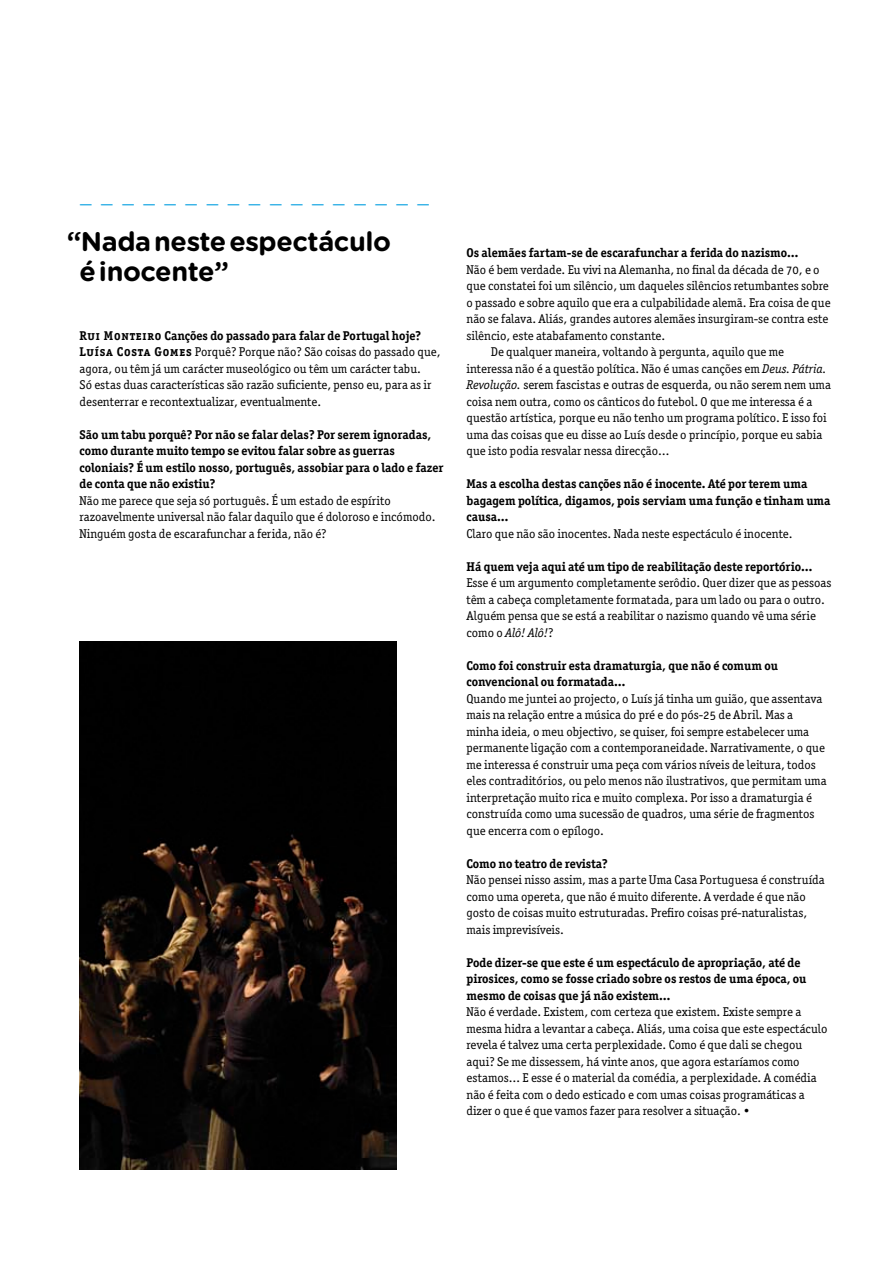
<style>
.page{position:relative;width:893px;height:1263px;background:#fff}
.page>*{position:absolute;margin:0;border:0;box-sizing:border-box;transform-origin:0 0}
.t1{font:700 27px/30px "Gotham Rounded";letter-spacing:-.015em;color:#000}
.t2{font:16.5px "Officina Ser ITC Book OS";color:#009de0}
.t3{font:12.75px/16.5px "Officina Ser ITC Book OS";color:#000}
.t4{font:12.75px/16.5px "Officina Ser ITC Bold OS";color:#000}
.t5{font:12.75px "Officina Ser ITC Book Ital OS";color:#000}
.s1{font-family:"Officina Ser ITC Bold SC"}
.s2{font-family:"Officina Ser ITC Book Ital OS"}
.s3{font-family:"Officina Ser ITC Book OS"}
</style>
<div class="page">
<img style="left:80px;top:641px;width:316px;height:528px">
<p class="t2" style="left:80px;top:193px;width:352px">—————————————————</p>
<h1 class="t1" style="left:80px;top:226px;width:313px;text-indent:-13px">“Nada neste espectáculo é inocente”</h1>
<p class="t4" style="left:80px;top:327px;width:343px"><span class="s1">Rui Monteiro</span> Canções do passado para falar de Portugal hoje?</p>
<p class="t3" style="left:80px;top:344px;width:362px"><span class="s1">Luísa Costa Gomes</span> Porquê? Porque não? São coisas do passado que, agora, ou têm já um carácter museológico ou têm um carácter tabu.<br>Só estas duas características são razão suficiente, penso eu, para as ir desenterrar e recontextualizar, eventualmente.</p>
<p class="t4" style="left:80px;top:426px;width:365px">São um tabu porquê? Por não se falar delas? Por serem ignoradas, como durante muito tempo se evitou falar sobre as guerras coloniais? É um estilo nosso, português, assobiar para o lado e fazer de conta que não existiu?</p>
<p class="t3" style="left:80px;top:492px;width:358px">Não me parece que seja só português. É um estado de espírito razoavelmente universal não falar daquilo que é doloroso e incómodo.<br>Ninguém gosta de escarafunchar a ferida, não é?</p>
<p class="t4" style="left:466px;top:245px;width:334px">Os alemães fartam‑se de escarafunchar a ferida do nazismo…</p>
<p class="t3" style="left:466px;top:261px;width:355px">Não é bem verdade. Eu vivi na Alemanha, no final da década de 70, e o</p>
<p class="t3" style="left:466px;top:278px;width:364px">que constatei foi um silêncio, um daqueles silêncios retumbantes sobre</p>
<p class="t3" style="left:466px;top:294px;width:366px">o passado e sobre aquilo que era a culpabilidade alemã. Era coisa de que</p>
<p class="t3" style="left:466px;top:311px;width:363px">não se falava. Aliás, grandes autores alemães insurgiram‑se contra este</p>
<p class="t3" style="left:466px;top:327px;width:200px">silêncio, este atabafamento constante.</p>
<p class="t3" style="left:491px;top:344px;width:295px">De qualquer maneira, voltando à pergunta, aquilo que me</p>
<p class="t3" style="left:466px;top:360px;width:362px">interessa não é a questão política. Não é umas canções em <span class="s2">Deus. Pátria.</span></p>
<p class="t3" style="left:466px;top:377px;width:366px"><span class="s2">Revolução.</span> serem fascistas e outras de esquerda, ou não serem nem uma</p>
<p class="t3" style="left:466px;top:393px;width:347px">coisa nem outra, como os cânticos do futebol. O que me interessa é a</p>
<p class="t3" style="left:466px;top:410px;width:362px">questão artística, porque eu não tenho um programa político. E isso foi</p>
<p class="t3" style="left:466px;top:426px;width:357px">uma das coisas que eu disse ao Luís desde o princípio, porque eu sabia</p>
<p class="t3" style="left:466px;top:443px;width:204px">que isto podia resvalar nessa direcção…</p>
<p class="t4" style="left:466px;top:475px;width:366px">Mas a escolha destas canções não é inocente. Até por terem uma bagagem política, digamos, pois serviam uma função e tinham uma causa…</p>
<p class="t3" style="left:466px;top:525px;width:328px">Claro que não são inocentes. Nada neste espectáculo é inocente.</p>
<p class="t4" style="left:466px;top:558px;width:347px">Há quem veja aqui até um tipo de reabilitação deste reportório…</p>
<p class="t3" style="left:466px;top:575px;width:366px">Esse é um argumento completamente serôdio. Quer dizer que as pessoas têm a cabeça completamente formatada, para um lado ou para o outro.<br>Alguém pensa que se está a reabilitar o nazismo quando vê uma série</p>
<p class="t5" style="left:466px;top:625px;width:89px"><span class="s3">como o</span> Alô! Alô!<span class="s3">?</span></p>
<p class="t4" style="left:466px;top:657px;width:313px">Como foi construir esta dramaturgia, que não é comum ou convencional ou formatada…</p>
<p class="t3" style="left:466px;top:690px;width:362px">Quando me juntei ao projecto, o Luís já tinha um guião, que assentava mais na relação entre a música do pré e do pós‑25 de Abril. Mas a minha ideia, o meu objectivo, se quiser, foi sempre estabelecer uma permanente ligação com a contemporaneidade. Narrativamente, o que me interessa é construir uma peça com vários níveis de leitura, todos eles contraditórios, ou pelo menos não ilustrativos, que permitam uma interpretação muito rica e muito complexa. Por isso a dramaturgia é construída como uma sucessão de quadros, uma série de fragmentos que encerra com o epílogo.</p>
<p class="t4" style="left:466px;top:855px;width:143px">Como no teatro de revista?</p>
<p class="t3" style="left:466px;top:871px;width:360px">Não pensei nisso assim, mas a parte Uma Casa Portuguesa é construída como uma opereta, que não é muito diferente. A verdade é que não gosto de coisas muito estruturadas. Prefiro coisas pré‑naturalistas, mais imprevisíveis.</p>
<p class="t4" style="left:466px;top:954px;width:342px">Pode dizer‑se que este é um espectáculo de apropriação, até de pirosices, como se fosse criado sobre os restos de uma época, ou mesmo de coisas que já não existem…</p>
<p class="t3" style="left:466px;top:1003px;width:363px">Não é verdade. Existem, com certeza que existem. Existe sempre a mesma hidra a levantar a cabeça. Aliás, uma coisa que este espectáculo revela é talvez uma certa perplexidade. Como é que dali se chegou aqui? Se me dissessem, há vinte anos, que agora estaríamos como estamos… E esse é o material da comédia, a perplexidade. A comédia não é feita com o dedo esticado e com umas coisas programáticas a dizer o que é que vamos fazer para resolver a situação. •</p>
</div>
